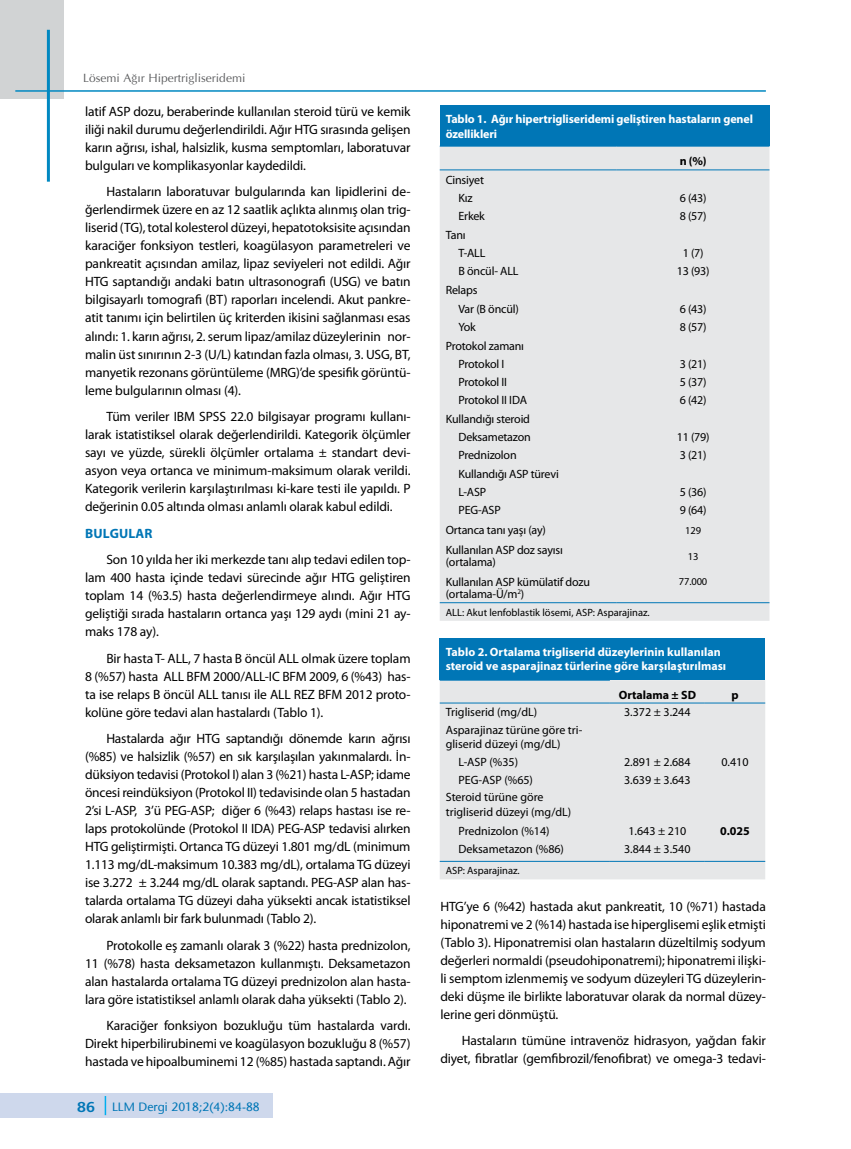
<style>
.page{position:relative;width:851px;height:1149px;background:#fff}
.page>*{position:absolute;margin:0;border:0;box-sizing:border-box;transform-origin:0 0}
.t1{font:13.5px/18px "Myriad Pro";letter-spacing:-.01em;color:#000;text-align:justify}
.t2{font:700 13.5px "Myriad Pro";letter-spacing:.01em;color:#0076b6}
.t3{font:12px/18px "Myriad Pro";letter-spacing:-.015em;color:#000}
.t4{font:700 12px/14.4px "Myriad Pro";color:#fff}
.t5{font:12px "Optima Tr";color:#58595b}
.t6{font:500 12px "Stone Sans Std";color:#0076b6}
.t7{font:700 12px "Myriad Pro";color:#000}
.t8{font:10.5px "Myriad Pro";color:#000}
.s1{font-family:"Frutiger Next Pro";font-weight:700;font-size:15px}
</style>
<div class="page">
<div style="left:0;top:0;width:64px;height:99px;background:#d1d3d4"></div>
<div style="left:0;top:1092px;width:273px;height:25px;background:#ced8ec"></div>
<hr style="left:15px;top:90px;width:750px;height:2px;background:#0088c1">
<svg style="left:105px;top:1096px;width:1px;height:18px"></svg>
<hr style="left:47px;top:30px;width:3px;height:152px;background:#0088c1">
<div style="left:439px;top:106px;width:330px;height:40px;background:#0076b6"></div>
<div style="left:439px;top:147px;width:330px;height:473px;background:#e6e7e8"></div>
<hr style="left:439px;top:602px;width:177px;height:1px;background:#0076b6">
<hr style="left:616px;top:602px;width:153px;height:1px;background:#0076b6">
<hr style="left:439px;top:146px;width:177px;height:1px;background:#0076b6">
<hr style="left:616px;top:146px;width:153px;height:1px;background:#0076b6">
<hr style="left:439px;top:169px;width:177px;height:1px;background:#0076b6">
<hr style="left:616px;top:169px;width:153px;height:1px;background:#0076b6">
<div style="left:439px;top:638px;width:326px;height:42px;background:#0076b6"></div>
<div style="left:439px;top:680px;width:326px;height:199px;background:#e6e7e8"></div>
<hr style="left:439px;top:860px;width:170px;height:1px;background:#0076b6">
<hr style="left:609px;top:860px;width:95px;height:1px;background:#0076b6">
<hr style="left:704px;top:860px;width:61px;height:1px;background:#0076b6">
<hr style="left:609px;top:702px;width:95px;height:1px;background:#0076b6">
<hr style="left:704px;top:702px;width:61px;height:1px;background:#0076b6">
<hr style="left:439px;top:702px;width:170px;height:1px;background:#0076b6">
<p class="t5" style="left:83px;top:71px;width:164px">Lösemi Ağır Hipertrigliseridemi</p>
<p class="t1" style="left:85px;top:103px;width:327px">latif ASP dozu, beraberinde kullanılan steroid türü ve kemik iliği nakil durumu değerlendirildi. Ağır HTG sırasında gelişen karın ağrısı, ishal, halsizlik, kusma semptomları, laboratuvar bulguları ve komplikasyonlar kaydedildi.</p>
<p class="t1" style="left:85px;top:183px;width:327px;text-indent:21px">Hastaların laboratuvar bulgularında kan lipidlerini de&shy;ğerlendirmek üzere en az 12 saatlik açlıkta alınmış olan trig&shy;liserid (TG), total kolesterol düzeyi, hepatotoksisite açısından karaciğer fonksiyon testleri, koagülasyon parametreleri ve pankreatit açısından amilaz, lipaz seviyeleri not edildi. Ağır HTG saptandığı andaki batın ultrasonografi (USG) ve batın bilgisayarlı tomografi (BT) raporları incelendi. Akut pankre&shy;atit tanımı için belirtilen üç kriterden ikisini sağlanması esas alındı: 1. karın ağrısı, 2. serum lipaz/amilaz düzeylerinin nor&shy;malin üst sınırının 2-3 (U/L) katından fazla olması, 3. USG, BT, manyetik rezonans görüntüleme (MRG)’de spesifik görüntü&shy;leme bulgularının olması (4).</p>
<p class="t1" style="left:85px;top:407px;width:327px;text-indent:21px">Tüm veriler IBM SPSS 22.0 bilgisayar programı kullanı&shy;larak istatistiksel olarak değerlendirildi. Kategorik ölçümler sayı ve yüzde, sürekli ölçümler ortalama ± standart devi&shy;asyon veya ortanca ve minimum-maksimum olarak verildi.<br>Kategorik verilerin karşılaştırılması ki-kare testi ile yapıldı. P değerinin 0.05 altında olması anlamlı olarak kabul edildi.</p>
<p class="t2" style="left:85px;top:525px;width:60px">Bulgular</p>
<p class="t1" style="left:85px;top:550px;width:327px;text-indent:21px">Son 10 yılda her iki merkezde tanı alıp tedavi edilen top&shy;lam 400 hasta içinde tedavi sürecinde ağır HTG geliştiren toplam 14 (%3.5) hasta değerlendirmeye alındı. Ağır HTG geliştiği sırada hastaların ortanca yaşı 129 aydı (mini 21 ay&shy;maks 178 ay).</p>
<p class="t1" style="left:85px;top:649px;width:327px;text-indent:21px">Bir hasta T- ALL, 7 hasta B öncül ALL olmak üzere toplam 8 (%57) hasta ALL BFM 2000/ALL-IC BFM 2009, 6 (%43) has&shy;ta ise relaps B öncül ALL tanısı ile ALL REZ BFM 2012 proto&shy;kolüne göre tedavi alan hastalardı (Tablo 1).</p>
<p class="t1" style="left:85px;top:729px;width:327px;text-indent:21px">Hastalarda ağır HTG saptandığı dönemde karın ağrısı (%85) ve halsizlik (%57) en sık karşılaşılan yakınmalardı. İn&shy;düksiyon tedavisi (Protokol I) alan 3 (%21) hasta L-ASP; idame öncesi reindüksiyon (Protokol II) tedavisinde olan 5 hastadan 2’si L-ASP, 3’ü PEG-ASP; diğer 6 (%43) relaps hastası ise re&shy;laps protokolünde (Protokol II IDA) PEG-ASP tedavisi alırken HTG geliştirmişti. Ortanca TG düzeyi 1.801 mg/dL (minimum 1.113 mg/dL-maksimum 10.383 mg/dL), ortalama TG düzeyi ise 3.272 ± 3.244 mg/dL olarak saptandı. PEG-ASP alan has&shy;talarda ortalama TG düzeyi daha yüksekti ancak istatistiksel olarak anlamlı bir fark bulunmadı (Tablo 2).</p>
<p class="t1" style="left:85px;top:936px;width:327px;text-indent:21px">Protokolle eş zamanlı olarak 3 (%22) hasta prednizolon, 11 (%78) hasta deksametazon kullanmıştı. Deksametazon alan hastalarda ortalama TG düzeyi prednizolon alan hasta&shy;lara göre istatistiksel anlamlı olarak daha yüksekti (Tablo 2).</p>
<p class="t1" style="left:85px;top:1016px;width:327px;text-indent:21px">Karaciğer fonksiyon bozukluğu tüm hastalarda vardı.<br>Direkt hiperbilirubinemi ve koagülasyon bozukluğu 8 (%57) hastada ve hipoalbuminemi 12 (%85) hastada saptandı. Ağır</p>
<p class="t6" style="left:77px;top:1098px;width:184px"><span class="s1">86</span> LLM Dergi 2018;2(4):84-88</p>
<p class="t4" style="left:445px;top:112px;width:309px">Tablo 1. Ağır hipertrigliseridemi geliştiren hastaların genel özellikleri</p>
<p class="t7" style="left:679px;top:154px;width:28px">n (%)</p>
<p class="t3" style="left:458px;top:171px;width:28px;text-indent:-13px">Cinsiyet<br>Kız<br>Erkek</p>
<p class="t3" style="left:679px;top:189px;width:28px">6 (43)<br>8 (57)</p>
<p class="t3" style="left:458px;top:226px;width:62px;text-indent:-13px">Tanı<br>T-ALL<br>B öncül- ALL</p>
<p class="t3" style="left:458px;top:281px;width:62px;text-indent:-13px">Relaps<br>Var (B öncül)<br>Yok</p>
<p class="t3" style="left:458px;top:337px;width:70px;text-indent:-13px">Protokol zamanı<br>Protokol I<br>Protokol II<br>Protokol II IDA</p>
<p class="t3" style="left:458px;top:410px;width:74px;text-align:justify;text-indent:-13px">Kullandığı steroid Deksametazon Prednizolon</p>
<p class="t3" style="left:458px;top:465px;width:102px">Kullandığı ASP türevi<br>L-ASP<br>PEG-ASP</p>
<p class="t3" style="left:676px;top:244px;width:34px;text-align:center">1 (7)<br>13 (93)</p>
<p class="t3" style="left:679px;top:299px;width:28px">6 (43)<br>8 (57)</p>
<p class="t3" style="left:679px;top:355px;width:28px;text-align:justify">3 (21)<br>5 (37)<br>6 (42)</p>
<p class="t3" style="left:676px;top:428px;width:34px">11 (79)<br>3 (21)</p>
<p class="t3" style="left:679px;top:483px;width:28px">5 (36)<br>9 (64)</p>
<p class="t3" style="left:445px;top:521px;width:102px">Ortanca tanı yaşı (ay)</p>
<p class="t8" style="left:685px;top:524px;width:17px">129</p>
<p class="t3" style="left:445px;top:544px;width:119px;line-height:12px">Kullanılan ASP doz sayısı (ortalama)</p>
<p class="t8" style="left:687px;top:550px;width:12px">13</p>
<p class="t3" style="left:445px;top:575px;width:146px;line-height:12px">Kullanılan ASP kümülatif dozu (ortalama-Ü/m<sup>2</sup>)</p>
<p class="t8" style="left:679px;top:575px;width:30px">77.000</p>
<p class="t8" style="left:445px;top:606px;width:205px">ALL: Akut lenfoblastik lösemi, ASP: Asparajinaz.</p>
<p class="t4" style="left:445px;top:644px;width:282px">Tablo 2. Ortalama trigliserid düzeylerinin kullanılan steroid ve asparajinaz türlerine göre karşılaştırılması</p>
<p class="t7" style="left:618px;top:687px;width:79px">Ortalama ± SD</p>
<p class="t7" style="left:731px;top:687px;width:9px">p</p>
<p class="t3" style="left:445px;top:703px;width:93px">Trigliserid (mg/dL)</p>
<p class="t3" style="left:624px;top:703px;width:68px">3.372 ± 3.244</p>
<p class="t3" style="left:445px;top:723px;width:138px;line-height:13.5px">Asparajinaz türüne göre tri&shy;gliserid düzeyi (mg/dL)</p>
<p class="t3" style="left:458px;top:752px;width:61px">L-ASP (%35)</p>
<p class="t3" style="left:624px;top:752px;width:68px">2.891 ± 2.684</p>
<p class="t3" style="left:721px;top:752px;width:29px">0.410</p>
<p class="t3" style="left:458px;top:770px;width:76px">PEG-ASP (%65)</p>
<p class="t3" style="left:624px;top:770px;width:68px">3.639 ± 3.643</p>
<p class="t3" style="left:445px;top:789px;width:127px;line-height:15px">Steroid türüne göre trigliserid düzeyi (mg/dL)</p>
<p class="t3" style="left:458px;top:821px;width:93px">Prednizolon (%14)</p>
<p class="t3" style="left:628px;top:821px;width:59px">1.643 ± 210</p>
<p class="t7" style="left:720px;top:823px;width:31px">0.025</p>
<p class="t3" style="left:458px;top:839px;width:107px">Deksametazon (%86)</p>
<p class="t3" style="left:624px;top:839px;width:68px">3.844 ± 3.540</p>
<p class="t8" style="left:445px;top:864px;width:76px">ASP: Asparajinaz.</p>
<p class="t1" style="left:440px;top:897px;width:327px">HTG’ye 6 (%42) hastada akut pankreatit, 10 (%71) hastada hiponatremi ve 2 (%14) hastada ise hiperglisemi eşlik etmişti (Tablo 3). Hiponatremisi olan hastaların düzeltilmiş sodyum değerleri normaldi (pseudohiponatremi); hiponatremi ilişki&shy;li semptom izlenmemiş ve sodyum düzeyleri TG düzeylerin&shy;deki düşme ile birlikte laboratuvar olarak da normal düzey&shy;lerine geri dönmüştü.</p>
<p class="t1" style="left:440px;top:1031px;width:327px;text-align:right">Hastaların tümüne intravenöz hidrasyon, yağdan fakir diyet, fibratlar (gemfibrozil/fenofibrat) ve omega-3 tedavi-</p>
</div>
